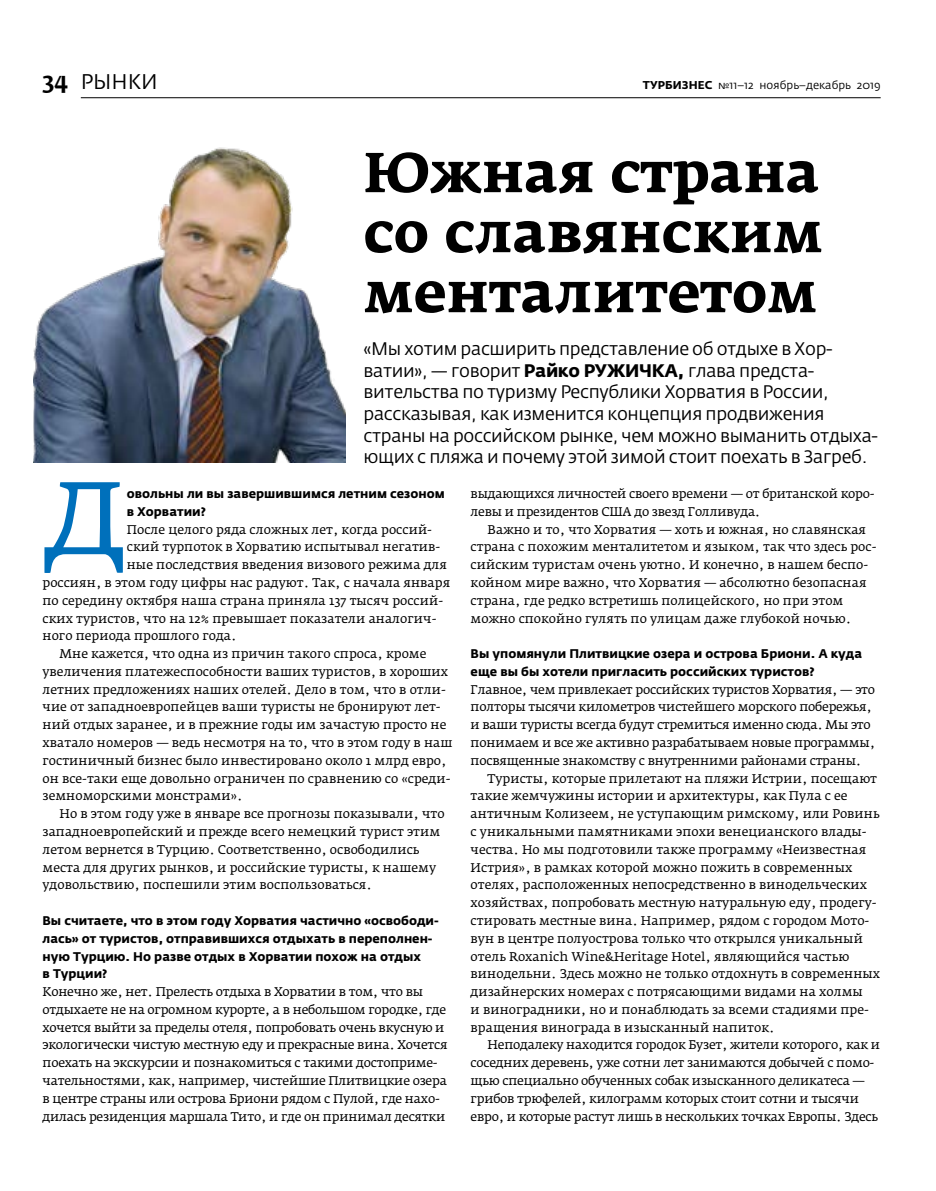
<style>
.page{position:relative;width:936px;height:1191px;background:#fff}
.page>*{position:absolute;margin:0;border:0;box-sizing:border-box;transform-origin:0 0}
.t1{font:101.7px "Fedra Serif A Pro";color:#0070bb;scale:1.11 1}
.t2{font:700 55.5px/60px "Fedra Serif A Pro";color:#000;text-align:justify}
.t3{font:21px "Fedra Sans Pro";color:#000}
.t4{font:18px/21.6px "Fedra Sans Pro";letter-spacing:-.02em;color:#000}
.t5{font:12.45px/17.9px "Fedra Serif A Pro";color:#000}
.t6{font:12.45px/17.9px "Fedra Serif A Pro";letter-spacing:-.02em;color:#000}
.t7{font:700 12.45px/17.9px "Fedra Sans Pro";color:#000}
.t8{font:11.25px "Fedra Sans Pro";color:#000}
.s1{font-family:"Fedra Serif A Pro";font-weight:500;font-size:24px}
.s2{font-weight:700}
</style>
<div class="page">
<img style="left:33px;top:147px;width:312px;height:315px">
<hr style="left:81px;top:97px;width:799px;height:1px;background:#000">
<h3 class="t3" style="left:43px;top:68px;width:117px"><span class="s1">34</span> РЫНКИ</h3>
<p class="t8" style="left:643px;top:78px;width:239px"><span class="s2">ТУРБИЗНЕС</span> №11–12 ноябрь–декабрь 2019</p>
<h2 class="t2" style="left:363px;top:143px;width:461px">Южная страна со славянским менталитетом</h2>
<p class="t4" style="left:363px;top:338px;width:516px">«Мы хотим расширить представление об отдыхе в Хор&shy;ватии», — говорит <span class="s2">Райко РУЖИЧКА,</span> глава предста&shy;вительства по туризму Республики Хорватия в России, рассказывая, как изменится концепция продвижения страны на российском рынке, чем можно выманить отдыха&shy;ющих с пляжа и почему этой зимой стоит поехать в Загреб.</p>
<h1 class="t1" style="left:43px;top:455px;width:77px">Д</h1>
<p class="t7" style="left:127px;top:485px;width:319px">овольны ли вы завершившимся летним сезоном в Хорватии?</p>
<p class="t5" style="left:127px;top:520px;width:307px">После целого ряда сложных лет, когда россий-</p>
<p class="t5" style="left:127px;top:538px;width:315px">ский турпоток в Хорватию испытывал негатив-</p>
<p class="t5" style="left:127px;top:556px;width:322px">ные последствия введения визового режима для</p>
<p class="t5" style="left:43px;top:573px;width:409px">россиян, в этом году цифры нас радуют. Так, с начала января</p>
<p class="t5" style="left:43px;top:591px;width:402px">по середину октября наша страна приняла 137 тысяч россий-</p>
<p class="t5" style="left:43px;top:609px;width:395px">ских туристов, что на 12% превышает показатели аналогич-</p>
<p class="t5" style="left:43px;top:627px;width:195px">ного периода прошлого года.</p>
<p class="t5" style="left:60px;top:645px;width:368px">Мне кажется, что одна из причин такого спроса, кроме</p>
<p class="t5" style="left:43px;top:662px;width:407px">увеличения платежеспособности ваших туристов, в хороших</p>
<p class="t5" style="left:43px;top:680px;width:405px">летних предложениях наших отелей. Дело в том, что в отли-</p>
<p class="t5" style="left:43px;top:698px;width:399px">чие от западноевропейцев ваши туристы не бронируют лет-</p>
<p class="t5" style="left:43px;top:716px;width:405px">ний отдых заранее, и в прежние годы им зачастую просто не</p>
<p class="t5" style="left:43px;top:733px;width:411px">хватало номеров — ведь несмотря на то, что в этом году в наш</p>
<p class="t5" style="left:43px;top:751px;width:405px">гостиничный бизнес было инвестировано около 1 млрд евро,</p>
<p class="t5" style="left:43px;top:769px;width:409px">он все-таки еще довольно ограничен по сравнению со «среди-</p>
<p class="t5" style="left:43px;top:787px;width:201px">земноморскими монстрами».</p>
<p class="t5" style="left:60px;top:805px;width:386px">Но в этом году уже в январе все прогнозы показывали, что</p>
<p class="t5" style="left:43px;top:822px;width:399px">западноевропейский и прежде всего немецкий турист этим</p>
<p class="t5" style="left:43px;top:840px;width:378px">летом вернется в Турцию. Соответственно, освободились</p>
<p class="t5" style="left:43px;top:858px;width:395px">места для других рынков, и российские туристы, к нашему</p>
<p class="t5" style="left:43px;top:876px;width:331px">удовольствию, поспешили этим воспользоваться.</p>
<p class="t7" style="left:43px;top:911px;width:398px">Вы считаете, что в этом году Хорватия частично «освободи&shy;лась» от туристов, отправившихся отдыхать в переполнен&shy;ную Турцию. Но разве отдых в Хорватии похож на отдых<br>в Турции?</p>
<p class="t6" style="left:43px;top:982px;width:406px">Конечно же, нет. Прелесть отдыха в Хорватии в том, что вы отдыхаете не на огромном курорте, а в небольшом городке, где хочется выйти за пределы отеля, попробовать очень вкусную и экологически чистую местную еду и прекрасные вина. Хочется поехать на экскурсии и познакомиться с такими достоприме&shy;чательностями, как, например, чистейшие Плитвицкие озера в центре страны или острова Бриони рядом с Пулой, где нахо&shy;дилась резиденция маршала Тито, и где он принимал десятки</p>
<p class="t6" style="left:470px;top:485px;width:405px">выдающихся личностей своего времени — от британской коро&shy;левы и президентов США до звезд Голливуда.</p>
<p class="t5" style="left:470px;top:520px;width:407px;text-indent:17px">Важно и то, что Хорватия — хоть и южная, но славянская страна с похожим менталитетом и языком, так что здесь рос&shy;сийским туристам очень уютно. И конечно, в нашем беспо&shy;койном мире важно, что Хорватия — абсолютно безопасная страна, где редко встретишь полицейского, но при этом можно спокойно гулять по улицам даже глубокой ночью.</p>
<p class="t7" style="left:470px;top:645px;width:393px">Вы упомянули Плитвицкие озера и острова Бриони. А куда еще вы бы хотели пригласить российских туристов?</p>
<p class="t6" style="left:470px;top:680px;width:406px">Главное, чем привлекает российских туристов Хорватия, — это полторы тысячи километров чистейшего морского побережья, и ваши туристы всегда будут стремиться именно сюда. Мы это понимаем и все же активно разрабатываем новые программы, посвященные знакомству с внутренними районами страны.</p>
<p class="t5" style="left:470px;top:769px;width:411px;text-indent:17px">Туристы, которые прилетают на пляжи Истрии, посещают такие жемчужины истории и архитектуры, как Пула с ее античным Колизеем, не уступающим римскому, или Ровинь с уникальными памятниками эпохи венецианского влады&shy;чества. Но мы подготовили также программу «Неизвестная Истрия», в рамках которой можно пожить в современных отелях, расположенных непосредственно в винодельческих хозяйствах, попробовать местную натуральную еду, продегу&shy;стировать местные вина. Например, рядом с городом Мото&shy;вун в центре полуострова только что открылся уникальный отель Roxanich Wine&amp;Heritage Hotel, являющийся частью винодельни. Здесь можно не только отдохнуть в современных дизайнерских номерах с потрясающими видами на холмы<br>и виноградники, но и понаблюдать за всеми стадиями пре&shy;вращения винограда в изысканный напиток.</p>
<p class="t6" style="left:470px;top:1036px;width:411px;text-indent:17px">Неподалеку находится городок Бузет, жители которого, как и соседних деревень, уже сотни лет занимаются добычей с помо&shy;щью специально обученных собак изысканного деликатеса — грибов трюфелей, килограмм которых стоит сотни и тысячи евро, и которые растут лишь в нескольких точках Европы. Здесь</p>
</div>
